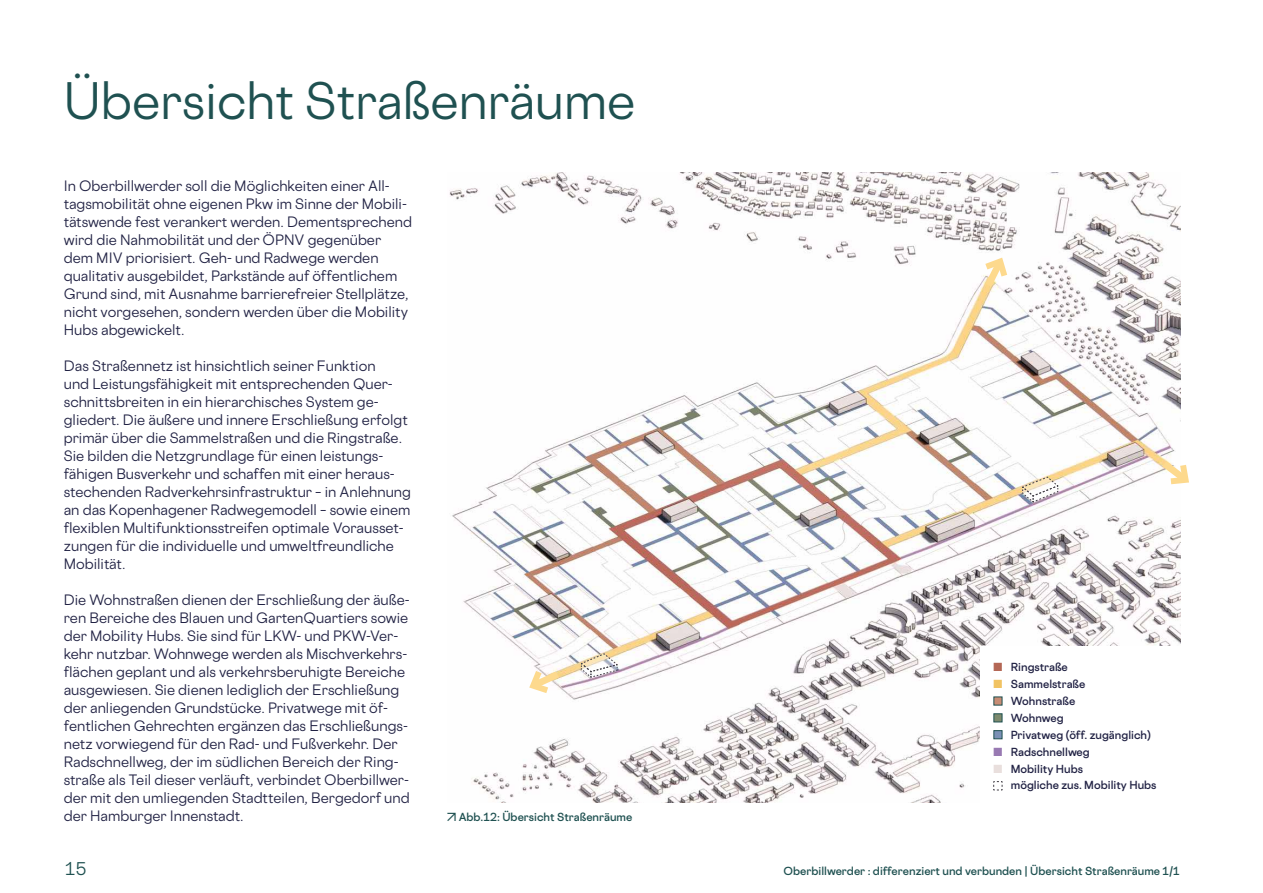
<style>
.page{position:relative;width:1263px;height:893px;background:#fff}
.page>*{position:absolute;margin:0;border:0;box-sizing:border-box;transform-origin:0 0}
.t1{font:47.25px "Cosmica";color:#1f5151}
.t2{font:16.5px "Cosmica";color:#1f5151}
.t3{font:13.5px/18px "Cosmica";color:#212244}
.t4{font:600 10.5px "Cosmica";color:#212244}
.t5{font:600 10.5px "Cosmica";color:#1f5151}
.s1{color:#b46755}
.s2{color:#f1c363}
.s3{color:#c78d75}
.s4{color:#7d8a6e}
.s5{color:#7b91b6}
.s6{color:#9879b2}
.s7{color:#e9dfdd}
.s8{color:#fff}
</style>
<div class="page">
<img style="left:449px;top:173px;width:731px;height:630px">
<svg style="left:524px;top:664px;width:42px;height:34px"></svg>
<div style="left:980px;top:647px;width:200px;height:156px;background:#fff"></div>
<svg style="left:979px;top:252px;width:33px;height:42px"></svg>
<svg style="left:1155px;top:454px;width:34px;height:35px"></svg>
<svg style="left:581px;top:653px;width:37px;height:25px"></svg>
<svg style="left:1022px;top:477px;width:37px;height:26px"></svg>
<svg style="left:993px;top:781px;width:10px;height:10px"></svg>
<h1 class="t1" style="left:64px;top:71px;width:573px">Übersicht Straßenräume</h1>
<p class="t3" style="left:64px;top:177px;width:350px">In Oberbillwerder soll die Möglichkeiten einer All&shy;tagsmobilität ohne eigenen Pkw im Sinne der Mobili&shy;tätswende fest verankert werden. Dementsprechend wird die Nahmobilität und der ÖPNV gegenüber dem MIV priorisiert. Geh- und Radwege werden qualitativ ausgebildet, Parkstände auf öffentlichem Grund sind, mit Ausnahme barrierefreier Stellplätze, nicht vorgesehen, sondern werden über die Mobility Hubs abgewickelt.</p>
<p class="t3" style="left:64px;top:357px;width:349px">Das Straßennetz ist hinsichtlich seiner Funktion<br>und Leistungsfähigkeit mit entsprechenden Quer&shy;schnittsbreiten in ein hierarchisches System ge&shy;gliedert. Die äußere und innere Erschließung erfolgt primär über die Sammelstraßen und die Ringstraße.<br>Sie bilden die Netzgrundlage für einen leistungs&shy;fähigen Busverkehr und schaffen mit einer heraus&shy;stechenden Radverkehrsinfrastruktur – in Anlehnung an das Kopenhagener Radwegemodell – sowie einem flexiblen Multifunktionsstreifen optimale Vorausset&shy;zungen für die individuelle und umweltfreundliche Mobilität.</p>
<p class="t3" style="left:64px;top:591px;width:347px">Die Wohnstraßen dienen der Erschließung der äuße&shy;ren Bereiche des Blauen und GartenQuartiers sowie der Mobility Hubs. Sie sind für LKW- und PKW-Ver&shy;kehr nutzbar. Wohnwege werden als Mischverkehrs&shy;flächen geplant und als verkehrsberuhigte Bereiche ausgewiesen. Sie dienen lediglich der Erschließung der anliegenden Grundstücke. Privatwege mit öf&shy;fentlichen Gehrechten ergänzen das Erschließungs&shy;netz vorwiegend für den Rad- und Fußverkehr. Der Radschnellweg, der im südlichen Bereich der Ring&shy;straße als Teil dieser verläuft, verbindet Oberbillwer&shy;der mit den umliegenden Stadtteilen, Bergedorf und der Hamburger Innenstadt.</p>
<p class="t2" style="left:65px;top:858px;width:23px">15</p>
<p class="t5" style="left:447px;top:810px;width:187px">↗ Abb.12: Übersicht Straßenräume</p>
<p class="t4" style="left:993px;top:661px;width:77px"><span class="s1">■</span> Ringstraße</p>
<p class="t4" style="left:993px;top:678px;width:94px"><span class="s2">■</span> Sammelstraße</p>
<p class="t4" style="left:993px;top:694px;width:84px"><span class="s3">■</span> Wohnstraße</p>
<p class="t4" style="left:993px;top:711px;width:72px"><span class="s4">■</span> Wohnweg</p>
<p class="t4" style="left:993px;top:728px;width:160px"><span class="s5">■</span> Privatweg (öff. zugänglich)</p>
<p class="t4" style="left:993px;top:745px;width:98px"><span class="s6">■</span> Radschnellweg</p>
<p class="t4" style="left:993px;top:762px;width:92px"><span class="s7">■</span> Mobility Hubs</p>
<p class="t4" style="left:993px;top:779px;width:165px"><span class="s8">■</span> mögliche zus. Mobility Hubs</p>
<p class="t5" style="left:783px;top:864px;width:398px">Oberbillwerder : differenziert und verbunden | Übersicht Straßenräume 1/1</p>
</div>
